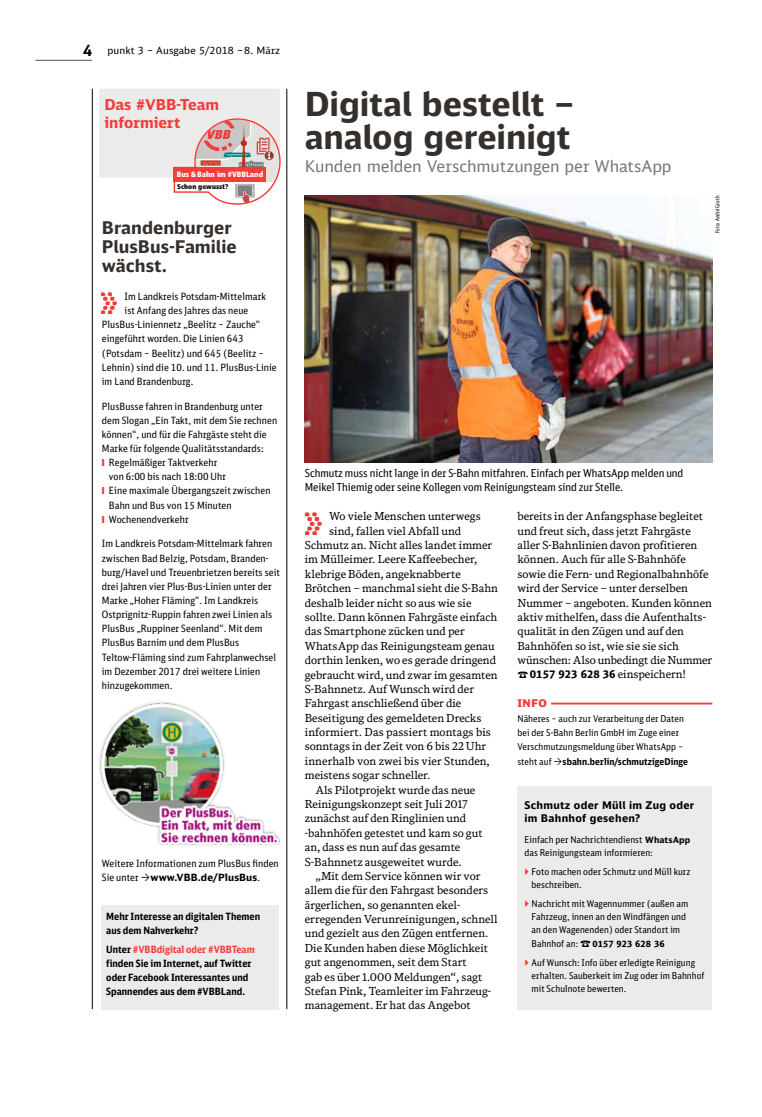
<style>
.page{position:relative;width:762px;height:1117px;background:#fff}
.page>*{position:absolute;margin:0;border:0;box-sizing:border-box;transform-origin:0 0}
.t1{font:700 33.12px/33.1px "DB Sans Alternate";letter-spacing:-.005em;color:#36302d}
.t2{font:700 17.5px/18.8px "DB Sans Alternate";color:#36302d}
.t3{font:16.25px "DB Sans";letter-spacing:-.005em;color:#7b7674}
.t4{font:700 15px/17.5px "DB Sans";color:#f13e39}
.t5{font:11px/14.4px "DB News";color:#000}
.t6{font:11px/14.4px "DB Sans Cond";color:#000}
.t7{font:700 10.62px/13.1px "DB Sans Alternate";letter-spacing:.025em;color:#000}
.t8{font:900 10.62px "DB Sans";color:#f13e39}
.t9{font:10px/14.1px "DB Sans Cond";letter-spacing:.01em;color:#000}
.t10{font:700 10px/13.8px "DB Sans Cond";color:#000}
.t11{font:10px "DB Sans";letter-spacing:.01em;color:#000}
.t12{font:9.38px/13.1px "DB Sans Cond";letter-spacing:.01em;color:#000}
.t13{font:700 8.75px "DB Sans";letter-spacing:.01em;color:#000}
.t14{font:900 7.75px "Transit";color:#fff}
.t15{font:900 6.88px "Transit";color:#000}
.t16{font:5.62px "DB Sans Comp";letter-spacing:.01em;color:#000}
.s1{font-weight:700;font-size:15px}
.s2{font-family:"DB Sans";font-weight:700}
.s3{color:#f13e39}
.s4{font-family:"Punkt 3 regular";font-size:12.5px}
.s5{font-family:"DB Sans";font-weight:700;font-size:10.62px}
.s6{font-weight:700}
.s7{font-family:"DB Sans";font-weight:700;font-size:8.75px}
.s8{font-family:"DB Sans Cond";font-weight:400;font-size:9.38px}
.s9{font-family:"Punkt 3 regular";font-weight:400;font-size:12.5px}
</style>
<div class="page">
<hr style="left:35px;top:60px;width:57px;height:1px;background:#5a534f">
<hr style="left:551px;top:702px;width:161px;height:2px;background:#f13e39">
<img style="left:305px;top:512px;width:17px;height:22px">
<div style="left:517px;top:786px;width:195px;height:223px;background:#ecebeb"></div>
<svg style="left:99px;top:89px;width:182px;height:116px"></svg>
<div style="left:174px;top:167px;width:92px;height:14px;background:#f13e39"></div>
<div style="left:101px;top:904px;width:177px;height:105px;background:#ecebeb"></div>
<hr style="left:92px;top:89px;width:1px;height:919px;background:#000">
<hr style="left:287px;top:89px;width:1px;height:919px;background:#000">
<img style="left:100px;top:292px;width:17px;height:22px">
<img style="left:99px;top:701px;width:181px;height:145px">
<img style="left:305px;top:196px;width:407px;height:266px">
<p class="t11" style="left:83px;top:44px;width:199px"><span class="s1">4</span> punkt 3 – Ausgabe 5/2018 – 8. März</p>
<p class="t4" style="left:104px;top:96px;width:116px">Das #VBB-Team informiert</p>
<p class="t14" style="left:177px;top:169px;width:88px">Bus &amp;Bahn im #VBBLand</p>
<p class="t15" style="left:177px;top:182px;width:53px">Schon gewusst?</p>
<p class="t2" style="left:102px;top:218px;width:136px">Brandenburger<br>PlusBus-Familie wächst.</p>
<p class="t9" style="left:125px;top:289px;width:143px">Im Landkreis Potsdam-Mittelmark</p>
<p class="t9" style="left:125px;top:303px;width:125px">ist Anfang des Jahres das neue</p>
<p class="t9" style="left:102px;top:317px;width:160px">PlusBus-Liniennetz „Beelitz – Zauche“</p>
<p class="t9" style="left:102px;top:331px;width:143px">eingeführt worden. Die Linien 643</p>
<p class="t9" style="left:102px;top:345px;width:163px">(Potsdam – Beelitz) und 645 (Beelitz –</p>
<p class="t9" style="left:102px;top:360px;width:176px">Lehnin) sind die 10. und 11. PlusBus-Linie</p>
<p class="t9" style="left:102px;top:374px;width:93px">im Land Brandenburg.</p>
<p class="t9" style="left:102px;top:398px;width:162px">PlusBusse fahren in Brandenburg unter</p>
<p class="t9" style="left:102px;top:413px;width:177px">dem Slogan „Ein Takt, mit dem Sie rechnen</p>
<p class="t9" style="left:102px;top:427px;width:166px">können“, und für die Fahrgäste steht die</p>
<p class="t9" style="left:102px;top:441px;width:163px">Marke für folgende Qualitätsstandards:</p>
<p class="t9" style="left:109px;top:455px;width:110px">Regelmäßiger Taktverkehr</p>
<p class="t9" style="left:109px;top:469px;width:119px">von 6:00 bis nach 18:00 Uhr</p>
<p class="t9" style="left:109px;top:483px;width:163px">Eine maximale Übergangszeit zwischen</p>
<p class="t9" style="left:109px;top:497px;width:124px">Bahn und Bus von 15 Minuten</p>
<p class="t9" style="left:109px;top:511px;width:81px">Wochenendverkehr</p>
<p class="t9" style="left:102px;top:536px;width:179px">Im Landkreis Potsdam-Mittelmark fahren zwischen Bad Belzig, Potsdam, Branden&shy;burg/Havel und Treuenbrietzen bereits seit drei Jahren vier Plus-Bus-Linien unter der Marke „Hoher Fläming“. Im Landkreis Ostprignitz-Ruppin fahren zwei Linien als PlusBus „Ruppiner Seenland“. Mit dem PlusBus Barnim und dem PlusBus Teltow-Fläming sind zum Fahrplanwechsel im Dezember 2017 drei weitere Linien hinzugekommen.</p>
<p class="t9" style="left:102px;top:856px;width:178px">Weitere Informationen zum PlusBus finden<br>Sie unter <span class="s2">www.VBB.de/PlusBus</span>.</p>
<p class="t10" style="left:106px;top:909px;width:155px">Mehr Interesse an digitalen Themen aus dem Nahverkehr?</p>
<p class="t10" style="left:106px;top:942px;width:150px">Unter <span class="s3">#VBBdigital oder #VBBTeam </span>finden Sie im Internet, auf Twitter oder Facebook Interessantes und<br>Spannendes aus dem #VBBLand.</p>
<p class="t1" style="left:305px;top:86px;width:271px">Digital bestellt – analog gereinigt</p>
<p class="t3" style="left:305px;top:156px;width:368px">Kunden melden Verschmutzungen per WhatsApp</p>
<p class="t16" style="left:714px;top:233px;width:39px;rotate:-90deg">Foto: André Groth</p>
<p class="t6" style="left:305px;top:465px;width:380px">Schmutz muss nicht lange in der S-Bahn mitfahren. Einfach per WhatsApp melden und<br>Meikel Thiemig oder seine Kollegen vom Reinigungsteam sind zur Stelle.</p>
<p class="t5" style="left:329px;top:509px;width:153px">Wo viele Menschen unterwegs</p>
<p class="t5" style="left:329px;top:523px;width:133px">sind, fallen viel Abfall und</p>
<p class="t5" style="left:305px;top:537px;width:189px">Schmutz an. Nicht alles landet immer</p>
<p class="t5" style="left:305px;top:552px;width:174px">im Mülleimer. Leere Kaffeebecher,</p>
<p class="t5" style="left:305px;top:566px;width:158px">klebrige Böden, angeknabberte</p>
<p class="t5" style="left:305px;top:580px;width:195px">Brötchen – manchmal sieht die S-Bahn</p>
<p class="t5" style="left:305px;top:595px;width:168px">deshalb leider nicht so aus wie sie</p>
<p class="t5" style="left:305px;top:609px;width:194px">sollte. Dann können Fahrgäste einfach</p>
<p class="t5" style="left:305px;top:624px;width:162px">das Smartphone zücken und per</p>
<p class="t5" style="left:305px;top:638px;width:191px">WhatsApp das Reinigungsteam genau</p>
<p class="t5" style="left:305px;top:652px;width:193px">dorthin lenken, wo es gerade dringend</p>
<p class="t5" style="left:305px;top:667px;width:194px">gebraucht wird, und zwar im gesamten</p>
<p class="t5" style="left:305px;top:681px;width:171px">S-Bahnnetz. Auf Wunsch wird der</p>
<p class="t5" style="left:305px;top:695px;width:158px">Fahrgast anschließend über die</p>
<p class="t5" style="left:305px;top:710px;width:178px">Beseitigung des gemeldeten Drecks</p>
<p class="t5" style="left:305px;top:724px;width:188px">informiert. Das passiert montags bis</p>
<p class="t5" style="left:305px;top:739px;width:183px">sonntags in der Zeit von 6 bis 22 Uhr</p>
<p class="t5" style="left:305px;top:753px;width:187px">innerhalb von zwei bis vier Stunden,</p>
<p class="t5" style="left:305px;top:767px;width:127px">meistens sogar schneller.</p>
<p class="t5" style="left:315px;top:782px;width:162px">Als Pilotprojekt wurde das neue</p>
<p class="t5" style="left:305px;top:796px;width:164px">Reinigungskonzept seit Juli 2017</p>
<p class="t5" style="left:305px;top:810px;width:163px">zunächst auf den Ringlinien und</p>
<p class="t5" style="left:305px;top:825px;width:179px">-bahnhöfen getestet und kam so gut</p>
<p class="t5" style="left:305px;top:839px;width:157px">an, dass es nun auf das gesamte</p>
<p class="t5" style="left:305px;top:854px;width:159px">S-Bahnnetz ausgeweitet wurde.</p>
<p class="t5" style="left:315px;top:868px;width:167px">„Mit dem Service können wir vor</p>
<p class="t5" style="left:305px;top:882px;width:185px">allem die für den Fahrgast besonders</p>
<p class="t5" style="left:305px;top:897px;width:157px">ärgerlichen, so genannten ekel-</p>
<p class="t5" style="left:305px;top:911px;width:194px">erregenden Verunreinigungen, schnell</p>
<p class="t5" style="left:305px;top:925px;width:185px">und gezielt aus den Zügen entfernen.</p>
<p class="t5" style="left:305px;top:940px;width:185px">Die Kunden haben diese Möglichkeit</p>
<p class="t5" style="left:305px;top:954px;width:164px">gut angenommen, seit dem Start</p>
<p class="t5" style="left:305px;top:969px;width:179px">gab es über 1.000 Meldungen“, sagt</p>
<p class="t5" style="left:305px;top:983px;width:188px">Stefan Pink, Teamleiter im Fahrzeug-</p>
<p class="t5" style="left:305px;top:997px;width:167px">management. Er hat das Angebot</p>
<p class="t5" style="left:517px;top:509px;width:196px">bereits in der Anfangsphase begleitet und freut sich, dass jetzt Fahrgäste aller S-Bahnlinien davon profitieren können. Auch für alle S-Bahnhöfe sowie die Fern- und Regionalbahnhöfe wird der Service – unter derselben Nummer – angeboten. Kunden können aktiv mithelfen, dass die Aufenthalts&shy;qualität in den Zügen und auf den Bahnhöfen so ist, wie sie sie sich wünschen: Also unbedingt die Nummer <span class="s4">t</span> <span class="s5">0157 923 628 36</span> einspeichern!</p>
<p class="t8" style="left:517px;top:696px;width:31px">INFO</p>
<p class="t12" style="left:517px;top:710px;width:172px;line-height:14.4px">Näheres – auch zur Verarbeitung der Daten bei der S-Bahn Berlin GmbH im Zuge einer Verschmutzungsmeldung über WhatsApp – steht auf <span class="s6">sbahn.berlin/schmutzigeDinge</span></p>
<p class="t7" style="left:524px;top:798px;width:171px">Schmutz oder Müll im Zug oder im Bahnhof gesehen?</p>
<p class="t12" style="left:524px;top:833px;width:167px">Einfach per Nachrichtendienst <span class="s7">WhatsApp </span>das Reinigungsteam informieren:</p>
<p class="t12" style="left:531px;top:864px;width:160px">Foto machen oder Schmutz und Müll kurz beschreiben.</p>
<p class="t12" style="left:531px;top:896px;width:158px">Nachricht mit Wagennummer (außen am<br>Fahrzeug, innen an den Windfängen und an den Wagenenden) oder Standort im</p>
<p class="t13" style="left:531px;top:938px;width:134px"><span class="s8">Bahnhof an:</span> <span class="s9">t</span> 0157 923 628 36</p>
<p class="t12" style="left:531px;top:955px;width:174px">Auf Wunsch: Info über erledigte Reinigung erhalten. Sauberkeit im Zug oder im Bahnhof mit Schulnote bewerten.</p>
</div>
